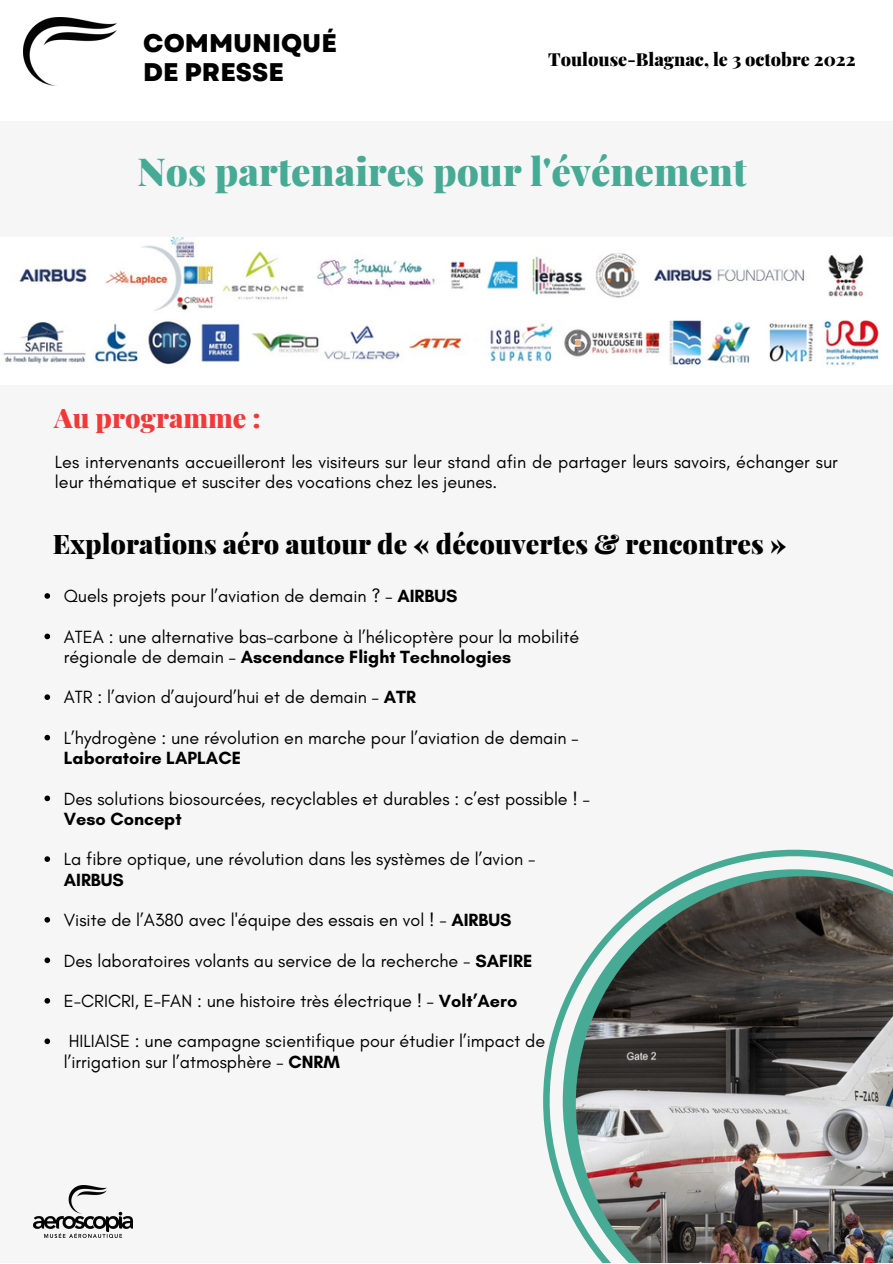
<style>
.page{position:relative;width:893px;height:1264px;background:#fff}
.page>*{position:absolute;margin:0;border:0;box-sizing:border-box;transform-origin:0 0}
.t1{font:900 38.7px "Playfair Display";color:#46aa94}
.t2{font:900 27px "Playfair Display";color:#000}
.t3{font:900 27px "Playfair Display";color:#f13939}
.t4{font:800 25.5px/29.2px "Garet";color:#000}
.t5{font:18px/20.2px "Glacial Indifference";color:#000}
.t6{font:700 18px "Glacial Indifference";color:#000}
.t7{font:900 18px "Playfair Display";color:#000}
.s1{font-weight:700}
</style>
<div class="page">
<div style="left:0;top:122px;width:892px;height:1140px;background:#f6f6f6"></div>
<img style="left:24px;top:17px;width:92px;height:69px">
<img style="left:3px;top:238px;width:876px;height:127px">
<svg style="left:543px;top:849px;width:348px;height:347px"></svg>
<svg style="left:562px;top:869px;width:330px;height:354px"></svg>
<img style="left:575px;top:876px;width:317px;height:386px">
<svg style="left:44px;top:593px;width:6px;height:5px"></svg>
<svg style="left:44px;top:633px;width:6px;height:6px"></svg>
<svg style="left:44px;top:694px;width:6px;height:6px"></svg>
<svg style="left:44px;top:734px;width:6px;height:6px"></svg>
<svg style="left:44px;top:795px;width:6px;height:6px"></svg>
<svg style="left:44px;top:856px;width:6px;height:6px"></svg>
<svg style="left:44px;top:917px;width:6px;height:5px"></svg>
<svg style="left:44px;top:957px;width:6px;height:6px"></svg>
<svg style="left:44px;top:998px;width:6px;height:5px"></svg>
<svg style="left:44px;top:1038px;width:6px;height:6px"></svg>
<img style="left:33px;top:1185px;width:99px;height:52px">
<h3 class="t4" style="left:143px;top:28px;width:195px">COMMUNIQUÉ<br>DE PRESSE</h3>
<p class="t7" style="left:548px;top:46px;width:309px">Toulouse-Blagnac, le 3 octobre 2022</p>
<h1 class="t1" style="left:137px;top:144px;width:610px">Nos partenaires pour l'événement</h1>
<h2 class="t3" style="left:54px;top:399px;width:208px">Au programme :</h2>
<p class="t5" style="left:55px;top:451px;width:784px">Les intervenants accueilleront les visiteurs sur leur stand afin de partager leurs savoirs, échanger sur leur thématique et susciter des vocations chez les jeunes.</p>
<h2 class="t2" style="left:53px;top:524px;width:735px">Explorations aéro autour de « découvertes &amp; rencontres »</h2>
<p class="t5" style="left:64px;top:585px;width:395px">Quels projets pour l’aviation de demain ? – <span class="s1">AIRBUS</span></p>
<p class="t5" style="left:64px;top:626px;width:517px">ATEA : une alternative bas-carbone à l’hélicoptère pour la mobilité régionale de demain – <span class="s1">Ascendance Flight Technologies</span></p>
<p class="t5" style="left:64px;top:687px;width:353px">ATR : l’avion d’aujourd’hui et de demain – <span class="s1">ATR</span></p>
<p class="t5" style="left:64px;top:727px;width:516px">L’hydrogène : une révolution en marche pour l’aviation de demain –</p>
<p class="t6" style="left:64px;top:747px;width:179px">Laboratoire LAPLACE</p>
<p class="t5" style="left:64px;top:788px;width:527px">Des solutions biosourcées, recyclables et durables : c’est possible ! –</p>
<p class="t6" style="left:64px;top:807px;width:119px">Veso Concept</p>
<p class="t5" style="left:64px;top:848px;width:473px">La fibre optique, une révolution dans les systèmes de l’avion -</p>
<p class="t6" style="left:64px;top:868px;width:62px">AIRBUS</p>
<p class="t5" style="left:64px;top:909px;width:449px">Visite de l’A380 avec l'équipe des essais en vol ! - <span class="s1">AIRBUS</span></p>
<p class="t5" style="left:64px;top:950px;width:470px">Des laboratoires volants au service de la recherche - <span class="s1">SAFIRE</span></p>
<p class="t5" style="left:64px;top:990px;width:455px">E-CRICRI, E-FAN : une histoire très électrique ! – <span class="s1">Volt’Aero</span></p>
<p class="t5" style="left:64px;top:1031px;width:483px">HILIAISE : une campagne scientifique pour étudier l’impact de l’irrigation sur l’atmosphère – <span class="s1">CNRM</span></p>
</div>
